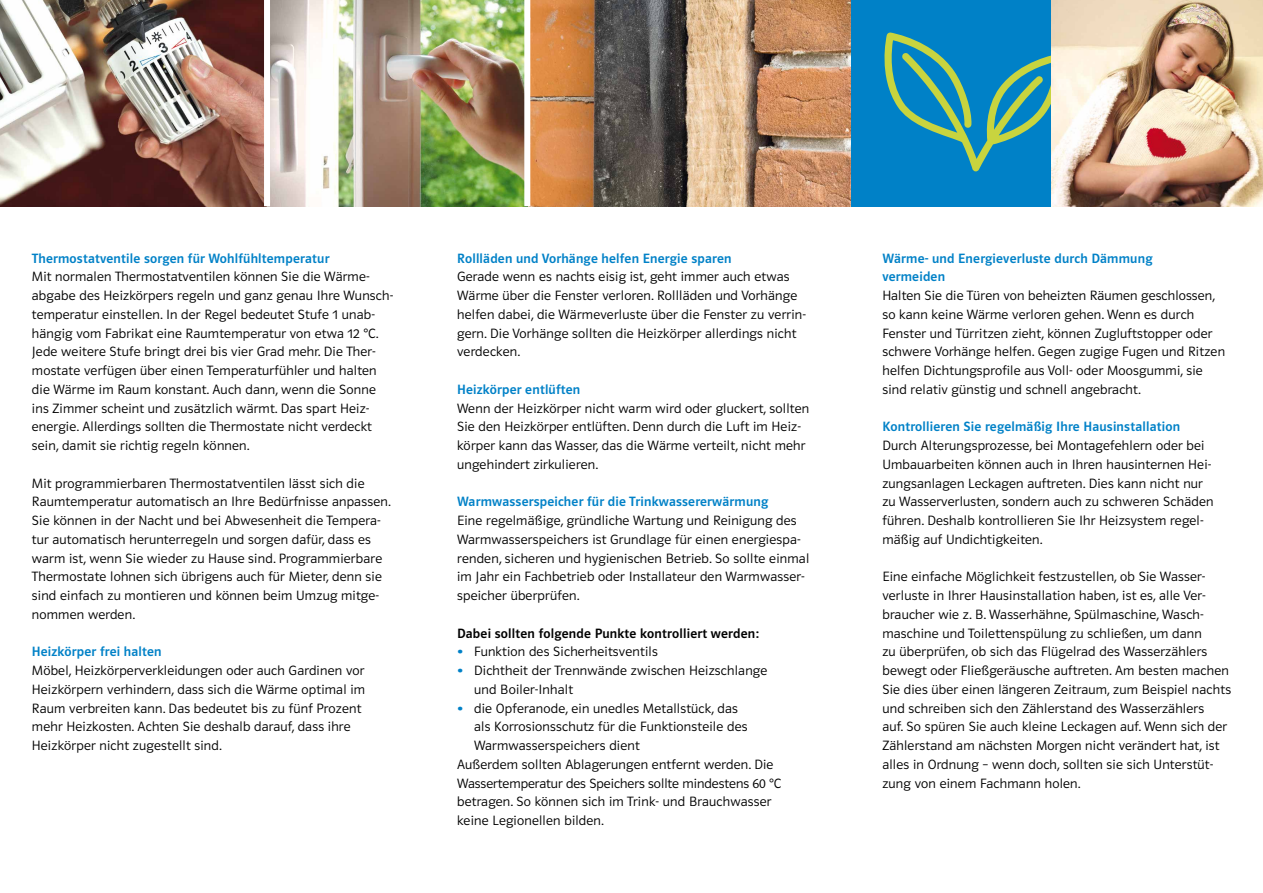
<style>
.page{position:relative;width:1263px;height:893px;background:#fff}
.page>*{position:absolute;margin:0;border:0;box-sizing:border-box;transform-origin:0 0}
.t1{font:13.95px/18.8px "Polo 11 K Leicht";letter-spacing:.015em;color:#000}
.t2{font:13.95px/18.8px "Polo 11 K Krftg";letter-spacing:.015em;color:#0081c7}
.t3{font:13.95px "Polo 11 K Krftg";letter-spacing:.015em;color:#000}
.s1{font-family:"Polo 11 K Hfett";color:#0081c7}
</style>
<div class="page">
<div style="left:0;top:0;width:1263px;height:206px;background:#0081c7"></div>
<svg style="left:884px;top:32px;width:167px;height:139px"></svg>
<img style="left:0;top:0;width:850px;height:206px">
<img style="left:1051px;top:0;width:212px;height:206px">
<div style="left:264px;top:0;width:6px;height:206px;background:#fff"></div>
<div style="left:524px;top:0;width:6px;height:206px;background:#fff"></div>
<p class="t2" style="left:32px;top:249px;width:299px">Thermostatventile sorgen für Wohlfühltemperatur</p>
<p class="t1" style="left:32px;top:267px;width:363px">Mit normalen Thermostatventilen können Sie die Wärme&shy;abgabe des Heizkörpers regeln und ganz genau Ihre Wunsch&shy;temperatur einstellen. In der Regel bedeutet Stufe 1 unab&shy;hängig vom Fabrikat eine Raumtemperatur von etwa 12 °C.<br>Jede weitere Stufe bringt drei bis vier Grad mehr. Die Ther&shy;mostate verfügen über einen Temperaturfühler und halten die Wärme im Raum konstant. Auch dann, wenn die Sonne ins Zimmer scheint und zusätzlich wärmt. Das spart Heiz&shy;energie. Allerdings sollten die Thermostate nicht verdeckt sein, damit sie richtig regeln können.</p>
<p class="t1" style="left:32px;top:474px;width:360px">Mit programmierbaren Thermostatventilen lässt sich die Raumtemperatur automatisch an Ihre Bedürfnisse anpassen.<br>Sie können in der Nacht und bei Abwesenheit die Tempera&shy;tur automatisch herunterregeln und sorgen dafür, dass es warm ist, wenn Sie wieder zu Hause sind. Programmierbare Thermostate lohnen sich übrigens auch für Mieter, denn sie sind einfach zu montieren und können beim Umzug mitge&shy;nommen werden.</p>
<p class="t2" style="left:32px;top:642px;width:131px">Heizkörper frei halten</p>
<p class="t1" style="left:32px;top:661px;width:335px">Möbel, Heizkörperverkleidungen oder auch Gardinen vor Heizkörpern verhindern, dass sich die Wärme optimal im Raum verbreiten kann. Das bedeutet bis zu fünf Prozent mehr Heizkosten. Achten Sie deshalb darauf, dass ihre Heizkörper nicht zugestellt sind.</p>
<p class="t2" style="left:457px;top:249px;width:276px">Rollläden und Vorhänge helfen Energie sparen</p>
<p class="t1" style="left:457px;top:267px;width:350px">Gerade wenn es nachts eisig ist, geht immer auch etwas Wärme über die Fenster verloren. Rollläden und Vorhänge helfen dabei, die Wärmeverluste über die Fenster zu verrin&shy;gern. Die Vorhänge sollten die Heizkörper allerdings nicht verdecken.</p>
<p class="t2" style="left:457px;top:380px;width:125px">Heizkörper entlüften</p>
<p class="t1" style="left:457px;top:399px;width:354px">Wenn der Heizkörper nicht warm wird oder gluckert, sollten Sie den Heizkörper entlüften. Denn durch die Luft im Heiz&shy;körper kann das Wasser, das die Wärme verteilt, nicht mehr ungehindert zirkulieren.</p>
<p class="t2" style="left:457px;top:492px;width:313px">Warmwasserspeicher für die Trinkwassererwärmung</p>
<p class="t1" style="left:457px;top:511px;width:354px">Eine regelmäßige, gründliche Wartung und Reinigung des Warmwasserspeichers ist Grundlage für einen energiespa&shy;renden, sicheren und hygienischen Betrieb. So sollte einmal im Jahr ein Fachbetrieb oder Installateur den Warmwasser&shy;speicher überprüfen.</p>
<p class="t3" style="left:457px;top:626px;width:303px">Dabei sollten folgende Punkte kontrolliert werden:</p>
<p class="t1" style="left:457px;top:642px;width:202px"><span class="s1">•</span> Funktion des Sicherheitsventils</p>
<p class="t1" style="left:474px;top:661px;width:295px;text-indent:-17px"><span class="s1">•</span> Dichtheit der Trennwände zwischen Heizschlange und Boiler-Inhalt</p>
<p class="t1" style="left:457px;top:699px;width:282px"><span class="s1">•</span> die Opferanode, ein unedles Metallstück, das</p>
<p class="t1" style="left:474px;top:717px;width:275px">als Korrosionsschutz für die Funktionsteile des</p>
<p class="t1" style="left:474px;top:736px;width:167px">Warmwasserspeichers dient</p>
<p class="t1" style="left:457px;top:755px;width:318px">Außerdem sollten Ablagerungen entfernt werden. Die</p>
<p class="t1" style="left:457px;top:774px;width:326px">Wassertemperatur des Speichers sollte mindestens 60 °C</p>
<p class="t1" style="left:457px;top:792px;width:316px">betragen. So können sich im Trink- und Brauchwasser</p>
<p class="t1" style="left:457px;top:811px;width:148px">keine Legionellen bilden.</p>
<p class="t2" style="left:882px;top:249px;width:272px">Wärme- und Energieverluste durch Dämmung vermeiden</p>
<p class="t1" style="left:882px;top:286px;width:344px">Halten Sie die Türen von beheizten Räumen geschlossen, so kann keine Wärme verloren gehen. Wenn es durch Fenster und Türritzen zieht, können Zugluftstopper oder schwere Vorhänge helfen. Gegen zugige Fugen und Ritzen helfen Dichtungsprofile aus Voll- oder Moosgummi, sie sind relativ günstig und schnell angebracht.</p>
<p class="t2" style="left:882px;top:417px;width:299px">Kontrollieren Sie regelmäßig Ihre Hausinstallation</p>
<p class="t1" style="left:882px;top:436px;width:333px">Durch Alterungsprozesse, bei Montagefehlern oder bei Umbauarbeiten können auch in Ihren hausinternen Hei&shy;zungsanlagen Leckagen auftreten. Dies kann nicht nur zu Wasserverlusten, sondern auch zu schweren Schäden führen. Deshalb kontrollieren Sie Ihr Heizsystem regel&shy;mäßig auf Undichtigkeiten.</p>
<p class="t1" style="left:882px;top:567px;width:350px">Eine einfache Möglichkeit festzustellen, ob Sie Wasser&shy;verluste in Ihrer Hausinstallation haben, ist es, alle Ver&shy;braucher wie z. B. Wasserhähne, Spülmaschine, Wasch&shy;maschine und Toilettenspülung zu schließen, um dann<br>zu überprüfen, ob sich das Flügelrad des Wasserzählers bewegt oder Fließgeräusche auftreten. Am besten machen Sie dies über einen längeren Zeitraum, zum Beispiel nachts und schreiben sich den Zählerstand des Wasserzählers<br>auf. So spüren Sie auch kleine Leckagen auf. Wenn sich der Zählerstand am nächsten Morgen nicht verändert hat, ist alles in Ordnung – wenn doch, sollten sie sich Unterstüt&shy;zung von einem Fachmann holen.</p>
</div>
